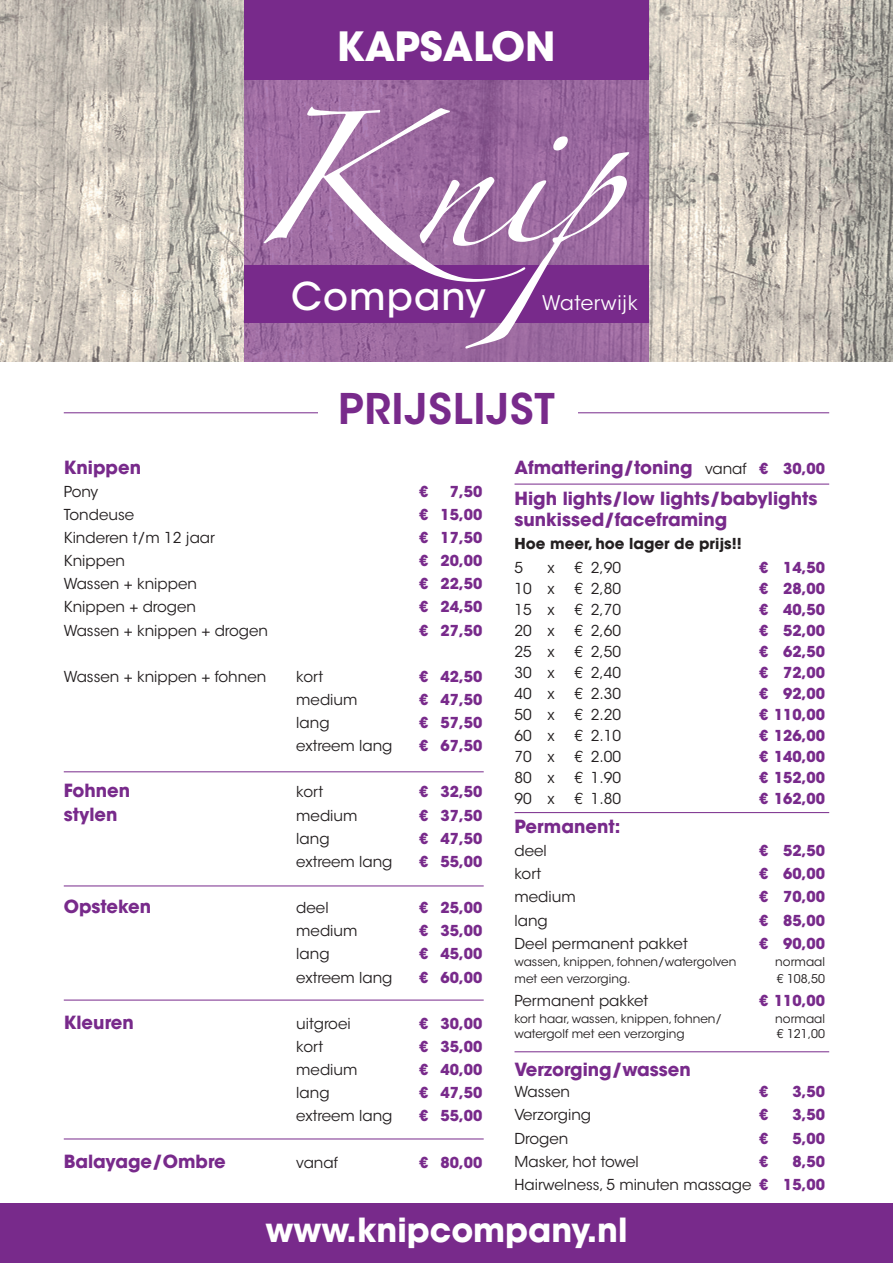
<style>
.page{position:relative;width:893px;height:1263px;background:#fff}
.page>*{position:absolute;margin:0;border:0;box-sizing:border-box;transform-origin:0 0}
.t1{font:600 42px "ITC Avant Garde Std";letter-spacing:.02em;color:#782a8b}
.t2{font:700 40.05px "ITC Avant Garde Std";color:#fff}
.t3{font:500 38.1px "ITC Avant Garde Std";letter-spacing:.03em;color:#fff}
.t4{font:700 33px "ITC Avant Garde Std";color:#fff}
.t5{font:20.1px "ITC Avant Garde Std";letter-spacing:.03em;color:#fff}
.t6{font:700 18px/31.7px "ITC Avant Garde Std";color:#782a8b}
.t7{font:15px/23.1px "ITC Avant Garde Std";color:#231f20;text-align:right}
.t8{font:700 15px "ITC Avant Garde Std";color:#782a8b}
.t9{font:700 15px "ITC Avant Garde Std";color:#231f20}
.t10{font:12px "ITC Avant Garde Std";color:#231f20}
.s1{font-weight:400;font-size:15px;color:#231f20}
.s2{font-size:15px}
.s3{font-weight:700;color:#782a8b}
</style>
<div class="page">
<img style="left:0;top:0;width:893px;height:361px">
<svg style="left:244px;top:80px;width:405px;height:281px;background:#9a689f"></svg>
<div style="left:244px;top:265px;width:405px;height:57px;background:#782a8b"></div>
<svg style="left:264px;top:107px;width:261px;height:162px;fill:#a06ea3"></svg>
<svg style="left:420px;top:136px;width:209px;height:213px"></svg>
<div style="left:244px;top:0;width:405px;height:80px;background:#782a8b"></div>
<div style="left:0;top:1203px;width:893px;height:60px;background:#782a8b"></div>
<hr style="left:64px;top:771px;width:420px;height:1px;background:#782a8b">
<hr style="left:64px;top:412px;width:765px;height:1px;background:#782a8b">
<div style="left:318px;top:383px;width:259px;height:59px;background:#fff"></div>
<hr style="left:64px;top:885px;width:420px;height:1px;background:#782a8b">
<hr style="left:64px;top:1000px;width:420px;height:1px;background:#782a8b">
<hr style="left:514px;top:484px;width:315px;height:1px;background:#782a8b">
<hr style="left:514px;top:812px;width:315px;height:1px;background:#782a8b">
<hr style="left:514px;top:1051px;width:315px;height:1px;background:#782a8b">
<hr style="left:64px;top:1138px;width:420px;height:1px;background:#782a8b">
<h2 class="t2" style="left:337px;top:20px;width:221px">KAPSALON</h2>
<h3 class="t3" style="left:291px;top:273px;width:196px">Company</h3>
<h3 class="t5" style="left:542px;top:291px;width:97px">Waterwijk</h3>
<h1 class="t1" style="left:338px;top:382px;width:218px">PRIJSLIJST</h1>
<p class="t6" style="left:64px;top:451px;width:79px">Knippen</p>
<p class="t7" style="left:64px;top:480px;width:36px">Pony</p>
<p class="t8" style="left:419px;top:481px;width:11px">€</p>
<p class="t8" style="left:450px;top:481px;width:34px">7,50</p>
<p class="t7" style="left:64px;top:503px;width:72px">Tondeuse</p>
<p class="t8" style="left:419px;top:505px;width:64px">€ 15,00</p>
<p class="t7" style="left:64px;top:526px;width:153px">Kinderen t/m 12 jaar</p>
<p class="t8" style="left:419px;top:528px;width:64px">€ 17,50</p>
<p class="t7" style="left:64px;top:549px;width:63px">Knippen</p>
<p class="t8" style="left:419px;top:551px;width:64px">€ 20,00</p>
<p class="t7" style="left:64px;top:572px;width:135px">Wassen + knippen</p>
<p class="t8" style="left:419px;top:574px;width:64px">€ 22,50</p>
<p class="t7" style="left:64px;top:596px;width:134px">Knippen + drogen</p>
<p class="t8" style="left:419px;top:597px;width:64px">€ 24,50</p>
<p class="t7" style="left:64px;top:619px;width:206px">Wassen + knippen + drogen</p>
<p class="t8" style="left:419px;top:620px;width:64px">€ 27,50</p>
<p class="t7" style="left:64px;top:665px;width:204px">Wassen + knippen + fohnen</p>
<p class="t7" style="left:296px;top:665px;width:28px">kort</p>
<p class="t8" style="left:419px;top:666px;width:64px">€ 42,50</p>
<p class="t7" style="left:296px;top:688px;width:63px">medium</p>
<p class="t8" style="left:419px;top:690px;width:64px">€ 47,50</p>
<p class="t7" style="left:296px;top:711px;width:35px">lang</p>
<p class="t8" style="left:419px;top:713px;width:64px">€ 57,50</p>
<p class="t7" style="left:296px;top:734px;width:98px">extreem lang</p>
<p class="t8" style="left:419px;top:736px;width:64px">€ 67,50</p>
<p class="t6" style="left:64px;top:775px;width:68px">Fohnen</p>
<p class="t7" style="left:296px;top:781px;width:28px">kort</p>
<p class="t8" style="left:419px;top:782px;width:64px">€ 32,50</p>
<p class="t6" style="left:64px;top:798px;width:55px">stylen</p>
<p class="t7" style="left:296px;top:804px;width:63px">medium</p>
<p class="t8" style="left:419px;top:805px;width:64px">€ 37,50</p>
<p class="t7" style="left:296px;top:827px;width:35px">lang</p>
<p class="t8" style="left:419px;top:828px;width:64px">€ 47,50</p>
<p class="t7" style="left:296px;top:850px;width:98px">extreem lang</p>
<p class="t8" style="left:419px;top:851px;width:64px">€ 55,00</p>
<p class="t6" style="left:64px;top:890px;width:89px">Opsteken</p>
<p class="t7" style="left:296px;top:896px;width:34px">deel</p>
<p class="t8" style="left:419px;top:898px;width:64px">€ 25,00</p>
<p class="t7" style="left:296px;top:919px;width:63px">medium</p>
<p class="t8" style="left:419px;top:921px;width:64px">€ 35,00</p>
<p class="t7" style="left:296px;top:942px;width:35px">lang</p>
<p class="t8" style="left:419px;top:944px;width:64px">€ 45,00</p>
<p class="t7" style="left:296px;top:966px;width:98px">extreem lang</p>
<p class="t8" style="left:419px;top:967px;width:64px">€ 60,00</p>
<p class="t6" style="left:64px;top:1006px;width:72px">Kleuren</p>
<p class="t7" style="left:296px;top:1012px;width:56px">uitgroei</p>
<p class="t8" style="left:419px;top:1013px;width:64px">€ 30,00</p>
<p class="t7" style="left:296px;top:1035px;width:28px">kort</p>
<p class="t8" style="left:419px;top:1036px;width:64px">€ 35,00</p>
<p class="t7" style="left:296px;top:1058px;width:63px">medium</p>
<p class="t8" style="left:419px;top:1060px;width:64px">€ 40,00</p>
<p class="t7" style="left:296px;top:1081px;width:35px">lang</p>
<p class="t8" style="left:419px;top:1083px;width:64px">€ 47,50</p>
<p class="t7" style="left:296px;top:1104px;width:98px">extreem lang</p>
<p class="t8" style="left:419px;top:1106px;width:64px">€ 55,00</p>
<p class="t6" style="left:64px;top:1145px;width:164px">Balayage/Ombre</p>
<p class="t7" style="left:296px;top:1151px;width:43px">vanaf</p>
<p class="t8" style="left:419px;top:1152px;width:64px">€ 80,00</p>
<p class="t6" style="left:514px;top:451px;width:312px">Afmattering/toning <span class="s1">vanaf</span> <span class="s2">€ 30,00<br></span>High lights/low lights/babylights</p>
<p class="t6" style="left:514px;top:504px;width:214px">sunkissed/faceframing</p>
<p class="t9" style="left:514px;top:534px;width:229px">Hoe meer, hoe lager de prijs!!</p>
<p class="t7" style="left:514px;top:556px;width:10px">5</p>
<p class="t7" style="left:547px;top:556px;width:9px">x</p>
<p class="t7" style="left:574px;top:556px;width:48px">€ 2,90</p>
<p class="t8" style="left:759px;top:557px;width:67px">€ 14,50</p>
<p class="t7" style="left:514px;top:577px;width:42px">10 x</p>
<p class="t7" style="left:574px;top:577px;width:48px">€ 2,80</p>
<p class="t8" style="left:759px;top:578px;width:67px">€ 28,00</p>
<p class="t7" style="left:514px;top:598px;width:42px">15 x</p>
<p class="t7" style="left:574px;top:598px;width:48px">€ 2,70</p>
<p class="t8" style="left:759px;top:599px;width:67px">€ 40,50</p>
<p class="t7" style="left:514px;top:619px;width:42px">20 x</p>
<p class="t7" style="left:574px;top:619px;width:48px">€ 2,60</p>
<p class="t8" style="left:759px;top:620px;width:67px">€ 52,00</p>
<p class="t7" style="left:514px;top:640px;width:42px">25 x</p>
<p class="t7" style="left:574px;top:640px;width:48px">€ 2,50</p>
<p class="t8" style="left:759px;top:641px;width:68px">€ 62,50</p>
<p class="t7" style="left:514px;top:661px;width:42px">30 x</p>
<p class="t7" style="left:574px;top:661px;width:48px">€ 2,40</p>
<p class="t8" style="left:759px;top:662px;width:67px">€ 72,00</p>
<p class="t7" style="left:514px;top:682px;width:42px">40 x</p>
<p class="t7" style="left:574px;top:682px;width:48px">€ 2.30</p>
<p class="t8" style="left:759px;top:683px;width:67px">€ 92,00</p>
<p class="t7" style="left:514px;top:703px;width:42px">50 x</p>
<p class="t7" style="left:574px;top:703px;width:48px">€ 2.20</p>
<p class="t8" style="left:759px;top:704px;width:67px">€ 110,00</p>
<p class="t7" style="left:514px;top:724px;width:42px">60 x</p>
<p class="t7" style="left:574px;top:724px;width:48px">€ 2.10</p>
<p class="t8" style="left:759px;top:725px;width:67px">€ 126,00</p>
<p class="t7" style="left:514px;top:745px;width:42px">70 x</p>
<p class="t7" style="left:574px;top:745px;width:48px">€ 2.00</p>
<p class="t8" style="left:759px;top:746px;width:67px">€ 140,00</p>
<p class="t7" style="left:514px;top:766px;width:42px">80 x</p>
<p class="t7" style="left:574px;top:766px;width:48px">€ 1.90</p>
<p class="t8" style="left:759px;top:767px;width:67px">€ 152,00</p>
<p class="t7" style="left:514px;top:787px;width:42px">90 x</p>
<p class="t7" style="left:574px;top:787px;width:48px">€ 1.80</p>
<p class="t8" style="left:759px;top:788px;width:67px">€ 162,00</p>
<p class="t6" style="left:514px;top:810px;width:107px">Permanent:</p>
<p class="t7" style="left:514px;top:839px;width:34px">deel</p>
<p class="t8" style="left:759px;top:841px;width:67px">€ 52,50</p>
<p class="t7" style="left:514px;top:862px;width:28px">kort</p>
<p class="t8" style="left:759px;top:864px;width:67px">€ 60,00</p>
<p class="t7" style="left:514px;top:886px;width:63px">medium</p>
<p class="t8" style="left:759px;top:887px;width:67px">€ 70,00</p>
<p class="t7" style="left:514px;top:909px;width:35px">lang</p>
<p class="t8" style="left:759px;top:910px;width:67px">€ 85,00</p>
<p class="t7" style="left:514px;top:932px;width:175px">Deel permanent pakket</p>
<p class="t8" style="left:759px;top:933px;width:67px">€ 90,00</p>
<p class="t10" style="left:514px;top:954px;width:223px">wassen, knippen, fohnen/watergolven</p>
<p class="t10" style="left:775px;top:954px;width:51px">normaal</p>
<p class="t10" style="left:514px;top:971px;width:118px">met een verzorging.</p>
<p class="t10" style="left:777px;top:971px;width:50px">€ 108,50</p>
<p class="t7" style="left:514px;top:989px;width:135px">Permanent pakket</p>
<p class="t8" style="left:759px;top:991px;width:68px">€ 110,00</p>
<p class="t10" style="left:514px;top:1011px;width:209px">kort haar, wassen, knippen, fohnen/</p>
<p class="t10" style="left:775px;top:1011px;width:51px">normaal</p>
<p class="t10" style="left:514px;top:1026px;width:171px">watergolf met een verzorging</p>
<p class="t10" style="left:777px;top:1026px;width:50px">€ 121,00</p>
<p class="t6" style="left:514px;top:1054px;width:178px">Verzorging/wassen</p>
<p class="t7" style="left:514px;top:1080px;width:57px">Wassen</p>
<p class="t8" style="left:759px;top:1082px;width:11px">€</p>
<p class="t8" style="left:792px;top:1082px;width:34px">3,50</p>
<p class="t7" style="left:514px;top:1103px;width:78px">Verzorging</p>
<p class="t8" style="left:759px;top:1105px;width:11px">€</p>
<p class="t8" style="left:792px;top:1105px;width:34px">3,50</p>
<p class="t7" style="left:514px;top:1127px;width:55px">Drogen</p>
<p class="t8" style="left:759px;top:1128px;width:11px">€</p>
<p class="t8" style="left:792px;top:1128px;width:34px">5,00</p>
<p class="t7" style="left:514px;top:1150px;width:126px">Masker, hot towel</p>
<p class="t8" style="left:759px;top:1151px;width:11px">€</p>
<p class="t7" style="left:514px;top:1150px;width:312px"><span class="s3">8,50<br></span>Hairwelness, 5 minuten massage <span class="s3">€ 15,00</span></p>
<h3 class="t4" style="left:265px;top:1209px;width:364px">www.knipcompany.nl</h3>
</div>
